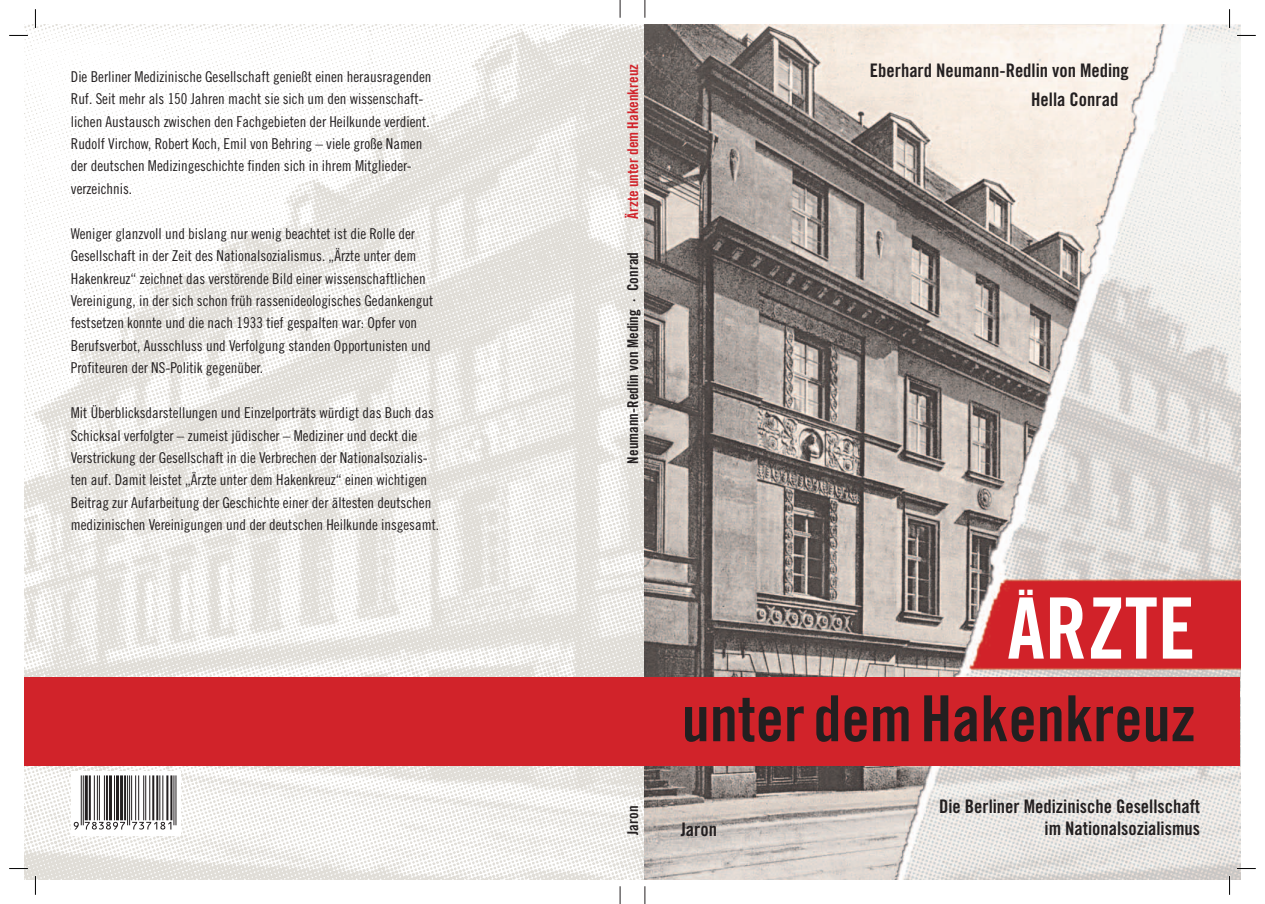
<style>
.page{position:relative;width:1265px;height:904px;background:#fff}
.page>*{position:absolute;margin:0;border:0;box-sizing:border-box;transform-origin:0 0}
.t1{font:84.62px "Trade Gothic LT Std Bd Cn 20";color:#fff}
.t2{font:63.5px "Trade Gothic LT Std Bd Cn 20";color:#231f20}
.t3{font:44.88px "Trade Gothic LT Std Bd Cn 20";color:#fff}
.t4{font:18.62px/28.6px "Trade Gothic LT Std Bd Cn 20";color:#231f20}
.t5{font:15px/22.4px "Trade Gothic LT Std Cn 18";color:#231f20}
.t6{font:15px "Trade Gothic LT Std Bd Cn 20";color:#231f20}
.t7{font:15px "Trade Gothic LT Std Bd Cn 20";color:#d1232a}
</style>
<div class="page">
<img style="left:25px;top:25px;width:1215px;height:854px">
<div style="left:25px;top:677px;width:1215px;height:88px;background:#d1232a"></div>
<svg style="left:71px;top:771px;width:110px;height:64px"></svg>
<svg style="left:74px;top:821px;width:97px;height:8px"></svg>
<hr style="left:175px;top:775px;width:1px;height:50px;background:#231f20">
<hr style="left:173px;top:775px;width:1px;height:50px;background:#231f20">
<hr style="left:170px;top:775px;width:2px;height:45px;background:#231f20">
<hr style="left:166px;top:775px;width:2px;height:45px;background:#231f20">
<hr style="left:162px;top:775px;width:1px;height:45px;background:#231f20">
<hr style="left:159px;top:775px;width:1px;height:45px;background:#231f20">
<hr style="left:156px;top:775px;width:2px;height:45px;background:#231f20">
<hr style="left:152px;top:775px;width:2px;height:45px;background:#231f20">
<hr style="left:149px;top:775px;width:1px;height:45px;background:#231f20">
<hr style="left:145px;top:775px;width:1px;height:45px;background:#231f20">
<hr style="left:143px;top:775px;width:1px;height:45px;background:#231f20">
<hr style="left:138px;top:775px;width:1px;height:45px;background:#231f20">
<hr style="left:135px;top:775px;width:1px;height:45px;background:#231f20">
<hr style="left:131px;top:775px;width:1px;height:45px;background:#231f20">
<hr style="left:129px;top:775px;width:1px;height:50px;background:#231f20">
<hr style="left:127px;top:775px;width:1px;height:50px;background:#231f20">
<hr style="left:124px;top:775px;width:2px;height:45px;background:#231f20">
<hr style="left:120px;top:775px;width:3px;height:45px;background:#231f20">
<hr style="left:116px;top:775px;width:3px;height:45px;background:#231f20">
<hr style="left:114px;top:775px;width:1px;height:45px;background:#231f20">
<hr style="left:109px;top:775px;width:3px;height:45px;background:#231f20">
<hr style="left:106px;top:775px;width:2px;height:45px;background:#231f20">
<hr style="left:104px;top:775px;width:1px;height:45px;background:#231f20">
<hr style="left:99px;top:775px;width:1px;height:45px;background:#231f20">
<hr style="left:97px;top:775px;width:1px;height:45px;background:#231f20">
<hr style="left:94px;top:775px;width:1px;height:45px;background:#231f20">
<hr style="left:89px;top:775px;width:2px;height:45px;background:#231f20">
<hr style="left:85px;top:775px;width:3px;height:45px;background:#231f20">
<hr style="left:83px;top:775px;width:1px;height:50px;background:#231f20">
<hr style="left:81px;top:775px;width:1px;height:50px;background:#231f20">
<svg style="left:620px;top:0;width:1px;height:18px"></svg>
<svg style="left:620px;top:886px;width:1px;height:18px"></svg>
<svg style="left:645px;top:0;width:1px;height:18px"></svg>
<svg style="left:645px;top:886px;width:1px;height:18px"></svg>
<svg style="left:9px;top:35px;width:19px;height:1px"></svg>
<svg style="left:1237px;top:35px;width:19px;height:1px"></svg>
<svg style="left:9px;top:867px;width:19px;height:2px"></svg>
<svg style="left:1237px;top:867px;width:19px;height:2px"></svg>
<svg style="left:35px;top:9px;width:1px;height:19px"></svg>
<svg style="left:35px;top:876px;width:1px;height:18px"></svg>
<svg style="left:1229px;top:9px;width:1px;height:19px"></svg>
<svg style="left:1229px;top:876px;width:1px;height:18px"></svg>
<p class="t5" style="left:71px;top:65px;width:362px">Die Berliner Medizinische Gesellschaft genießt einen herausragenden Ruf. Seit mehr als 150 Jahren macht sie sich um den wissenschaft&shy;lichen Austausch zwischen den Fachgebieten der Heilkunde verdient.<br>Rudolf Virchow, Robert Koch, Emil von Behring – viele große Namen der deutschen Medizingeschichte finden sich in ihrem Mitglieder&shy;verzeichnis.</p>
<p class="t5" style="left:71px;top:222px;width:364px">Weniger glanzvoll und bislang nur wenig beachtet ist die Rolle der Gesellschaft in der Zeit des Nationalsozialismus. „Ärzte unter dem Hakenkreuz“ zeichnet das verstörende Bild einer wissenschaftlichen Vereinigung, in der sich schon früh rassenideologisches Gedankengut festsetzen konnte und die nach 1933 tief gespalten war: Opfer von Berufsverbot, Ausschluss und Verfolgung standen Opportunisten und Profiteuren der NS-Politik gegenüber.</p>
<p class="t5" style="left:71px;top:401px;width:370px">Mit Überblicksdarstellungen und Einzelporträts würdigt das Buch das Schicksal verfolgter – zumeist jüdischer – Mediziner und deckt die Verstrickung der Gesellschaft in die Verbrechen der Nationalsozialis&shy;ten auf. Damit leistet „Ärzte unter dem Hakenkreuz“ einen wichtigen Beitrag zur Aufarbeitung der Geschichte einer der ältesten deutschen medizinischen Vereinigungen und der deutschen Heilkunde insgesamt.</p>
<p class="t7" style="left:624px;top:219px;width:156px;rotate:-90deg">Ärzte unter dem Hakenkreuz</p>
<p class="t6" style="left:624px;top:463px;width:213px;rotate:-90deg">Neumann-Redlin von Meding · Conrad</p>
<p class="t4" style="left:1031px;top:56px;width:99px;text-indent:-161px">Eberhard Neumann-Redlin von Meding<br>Hella Conrad</p>
<p class="t6" style="left:624px;top:834px;width:31px;rotate:-90deg">Jaron</p>
<h3 class="t3" style="left:1017px;top:552px;width:20px">..</h3>
<h1 class="t1" style="left:1007px;top:577px;width:181px">Arzte</h1>
<h2 class="t2" style="left:682px;top:680px;width:515px">unter dem Hakenkreuz</h2>
<p class="t4" style="left:681px;top:814px;width:38px">Jaron</p>
<p class="t4" style="left:939px;top:794px;width:262px;line-height:22.4px;text-align:right">Die Berliner Medizinische Gesellschaft im Nationalsozialismus</p>
</div>
